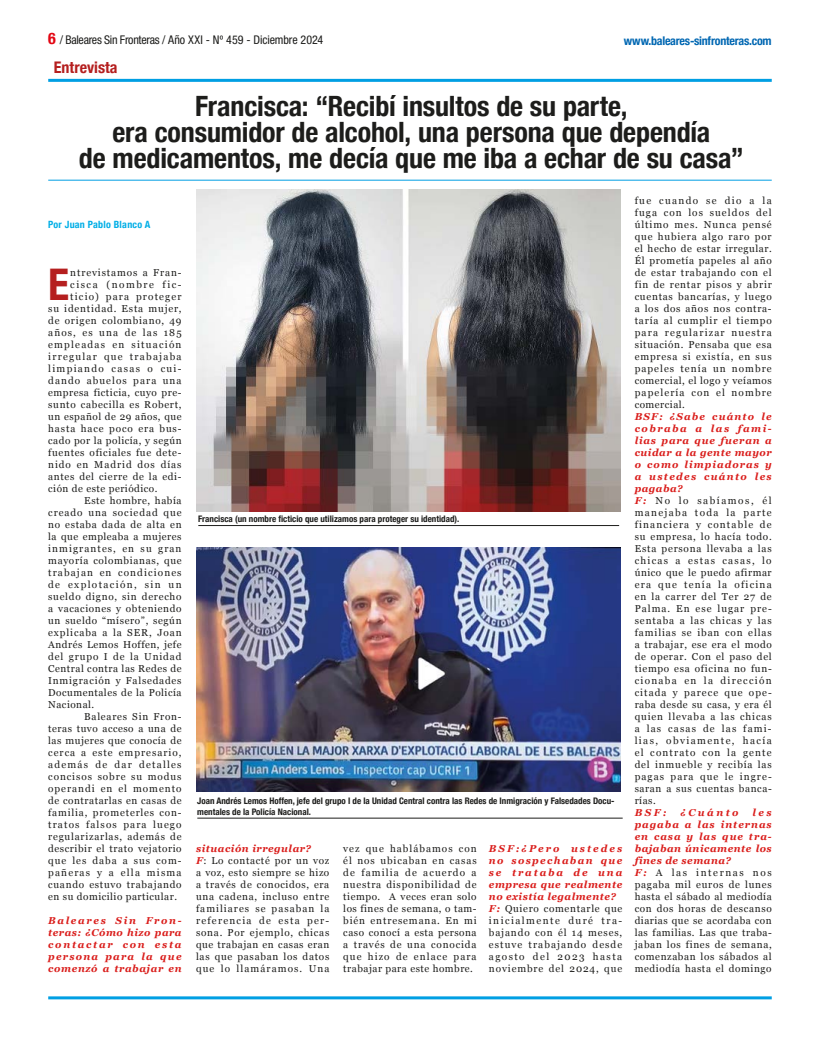
<style>
.page{position:relative;width:820px;height:1049px;background:#fff}
.page>*{position:absolute;margin:0;border:0;box-sizing:border-box;transform-origin:0 0}
.t1{font:700 condensed 43.6px "Helvetica Neue";color:#b51f1f}
.t2{font:700 condensed 28px/26px "Helvetica Neue";letter-spacing:-.005em;color:#1d1d1b;text-align:center}
.t3{font:700 condensed 16px "Helvetica Neue";color:#b51f1f}
.t4{font:condensed 12px "Helvetica Neue";letter-spacing:-.015em;color:#1d1d1b}
.t5{font:700 condensed 12px "Helvetica Neue";letter-spacing:-.02em;color:#0067b2}
.t6{font:10px/12px "Georgia";letter-spacing:.075em;color:#1d1d1b}
.t7{font:10px "Georgia";letter-spacing:.05em;color:#1d1d1b}
.t8{font:10px/12px "Georgia";letter-spacing:.105em;color:#1d1d1b}
.t9{font:italic 700 10px/12px "Georgia";letter-spacing:.12em;color:#da1e1c;text-align:justify}
.t10{font:10px "Georgia";letter-spacing:.11em;color:#1d1d1b}
.t11{font:10px "Georgia";letter-spacing:.12em;color:#1d1d1b}
.t12{font:10px "Georgia";letter-spacing:.1em;color:#1d1d1b}
.t13{font:10px "Georgia";letter-spacing:.055em;color:#1d1d1b}
.t14{font:10px "Georgia";letter-spacing:.095em;color:#1d1d1b}
.t15{font:10px "Georgia";letter-spacing:.115em;color:#1d1d1b}
.t16{font:700 condensed 10px "Helvetica Neue";letter-spacing:.025em;color:#00aee6}
.t17{font:10px "Georgia";letter-spacing:.13em;color:#1d1d1b}
.t18{font:10px "Georgia";letter-spacing:.135em;color:#1d1d1b}
.t19{font:10px "Georgia";letter-spacing:.15em;color:#1d1d1b}
.t20{font:700 condensed 9px/10.8px "Helvetica Neue";color:#1d1d1b}
.s1{font-weight:700;font-size:16px;color:#e30613}
.s2{font-weight:700;font-style:italic;color:#da1e1c}
</style>
<div class="page">
<hr style="left:48px;top:180px;width:723px;height:1px;background:#009fe3">
<hr style="left:48px;top:79px;width:723px;height:3px;background:#009fe3">
<hr style="left:48px;top:996px;width:723px;height:3px;background:#009fe3">
<img style="left:197px;top:190px;width:423px;height:321px">
<hr style="left:198px;top:525px;width:421px;height:1px;background:#1d1d1b">
<hr style="left:197px;top:818px;width:425px;height:1px;background:#1d1d1b">
<img style="left:196px;top:547px;width:424px;height:245px">
<p class="t4" style="left:48px;top:33px;width:276px"><span class="s1">6</span> / Baleares Sin Fronteras / Año XXI - Nº 459 - Diciembre 2024</p>
<p class="t5" style="left:623px;top:30px;width:149px">www.baleares-sinfronteras.com</p>
<h3 class="t3" style="left:54px;top:54px;width:65px">Entrevista</h3>
<h2 class="t2" style="left:79px;top:91px;width:666px">Francisca: “Recibí insultos de su parte,<br>era consumidor de alcohol, una persona que dependía<br>de medicamentos, me decía que me iba a echar de su casa”</h2>
<p class="t16" style="left:48px;top:216px;width:104px">Por Juan Pablo Blanco A</p>
<h1 class="t1" style="left:48px;top:248px;width:22px">E</h1>
<p class="t6" style="left:70px;top:266px;width:113px">ntrevistamos a Fran-</p>
<p class="t19" style="left:70px;top:277px;width:113px">cisca (nombre fic-</p>
<p class="t15" style="left:70px;top:289px;width:113px">ticio) para proteger</p>
<p class="t6" style="left:48px;top:302px;width:135px">su identidad. Esta mujer,</p>
<p class="t6" style="left:48px;top:314px;width:135px">de origen colombiano, 49</p>
<p class="t10" style="left:48px;top:325px;width:135px">años, es una de las 185</p>
<p class="t11" style="left:48px;top:337px;width:135px">empleadas en situación</p>
<p class="t11" style="left:48px;top:349px;width:135px">irregular que trabajaba</p>
<p class="t17" style="left:48px;top:361px;width:135px">limpiando casas o cui-</p>
<p class="t8" style="left:48px;top:374px;width:135px">dando abuelos para una</p>
<p class="t7" style="left:48px;top:385px;width:135px">empresa ficticia, cuyo pre-</p>
<p class="t6" style="left:48px;top:398px;width:135px">sunto cabecilla es Robert,</p>
<p class="t7" style="left:48px;top:409px;width:135px">un español de 29 años, que</p>
<p class="t6" style="left:48px;top:422px;width:135px">hasta hace poco era bus-</p>
<p class="t7" style="left:48px;top:433px;width:135px">cado por la policía, y según</p>
<p class="t6" style="left:48px;top:446px;width:135px">fuentes oficiales fue dete-</p>
<p class="t14" style="left:48px;top:457px;width:135px">nido en Madrid dos días</p>
<p class="t6" style="left:48px;top:470px;width:135px">antes del cierre de la edi-</p>
<p class="t7" style="left:48px;top:481px;width:111px">ción de este periódico.</p>
<p class="t13" style="left:84px;top:493px;width:99px">Este hombre, había</p>
<p class="t14" style="left:48px;top:505px;width:135px">creado una sociedad que</p>
<p class="t6" style="left:48px;top:518px;width:135px">no estaba dada de alta en</p>
<p class="t7" style="left:48px;top:529px;width:135px">la que empleaba a mujeres</p>
<p class="t8" style="left:48px;top:542px;width:135px">inmigrantes, en su gran</p>
<p class="t6" style="left:48px;top:554px;width:135px">mayoría colombianas, que</p>
<p class="t10" style="left:48px;top:565px;width:135px">trabajan en condiciones</p>
<p class="t18" style="left:48px;top:577px;width:135px">de explotación, sin un</p>
<p class="t6" style="left:48px;top:590px;width:135px">sueldo digno, sin derecho</p>
<p class="t6" style="left:48px;top:602px;width:135px">a vacaciones y obteniendo</p>
<p class="t6" style="left:48px;top:614px;width:135px">un sueldo “mísero”, según</p>
<p class="t6" style="left:48px;top:626px;width:135px">explicaba a la SER, Joan</p>
<p class="t7" style="left:48px;top:637px;width:135px">Andrés Lemos Hoffen, jefe</p>
<p class="t6" style="left:48px;top:650px;width:135px">del grupo I de la Unidad</p>
<p class="t7" style="left:48px;top:661px;width:135px">Central contra las Redes de</p>
<p class="t6" style="left:48px;top:674px;width:135px">Inmigración y Falsedades</p>
<p class="t7" style="left:48px;top:685px;width:135px">Documentales de la Policía</p>
<p class="t7" style="left:48px;top:697px;width:48px">Nacional.</p>
<p class="t6" style="left:84px;top:710px;width:99px">Baleares Sin Fron-</p>
<p class="t7" style="left:48px;top:721px;width:135px">teras tuvo acceso a una de</p>
<p class="t7" style="left:48px;top:733px;width:135px">las mujeres que conocía de</p>
<p class="t12" style="left:48px;top:745px;width:135px">cerca a este empresario,</p>
<p class="t11" style="left:48px;top:757px;width:135px">además de dar detalles</p>
<p class="t6" style="left:48px;top:770px;width:135px">concisos sobre su modus</p>
<p class="t12" style="left:48px;top:781px;width:135px">operandi en el momento</p>
<p class="t7" style="left:48px;top:793px;width:135px">de contratarlas en casas de</p>
<p class="t6" style="left:48px;top:806px;width:135px">familia, prometerles con-</p>
<p class="t10" style="left:48px;top:817px;width:135px">tratos falsos para luego</p>
<p class="t6" style="left:48px;top:830px;width:135px">regularizarlas, además de</p>
<p class="t13" style="left:48px;top:841px;width:135px">describir el trato vejatorio</p>
<p class="t12" style="left:48px;top:853px;width:135px">que les daba a sus com-</p>
<p class="t15" style="left:48px;top:865px;width:135px">pañeras y a ella misma</p>
<p class="t6" style="left:48px;top:878px;width:135px">cuando estuvo trabajando</p>
<p class="t7" style="left:48px;top:889px;width:130px">en su domicilio particular.</p>
<p class="t9" style="left:48px;top:914px;width:135px">Baleares Sin Fron&shy;teras: ¿Cómo hizo para contactar con esta persona para la que comenzó a trabajar en</p>
<p class="t20" style="left:198px;top:513px;width:262px">Francisca (un nombre ficticio que utilizamos para proteger su identidad).</p>
<p class="t20" style="left:197px;top:795px;width:418px">Joan Andrés Lemos Hoffen, jefe del grupo I de la Unidad Central contra las Redes de Inmigración y Falsedades Docu&shy;mentales de la Policía Nacional.</p>
<p class="t6" style="left:196px;top:842px;width:135px"><span class="s2">situación irregular?<br>F</span>: Lo contacté por un voz a voz, esto siempre se hizo a través de conocidos, era una cadena, incluso entre familiares se pasaban la referencia de esta per&shy;sona. Por ejemplo, chicas que trabajan en casas eran las que pasaban los datos que lo llamáramos. Una</p>
<p class="t6" style="left:343px;top:842px;width:135px;text-align:justify">vez que hablábamos con él nos ubicaban en casas de familia de acuerdo a nuestra disponibilidad de tiempo. A veces eran solo los fines de semana, o tam&shy;bién entresemana. En mi caso conocí a esta persona a través de una conocida que hizo de enlace para trabajar para este hombre.</p>
<p class="t8" style="left:488px;top:842px;width:135px"><span class="s2">BSF:¿Pero ustedes no sospechaban que se trataba de una empresa que realmente no existía legalmente?<br>F:</span> Quiero comentarle que inicialmente duré tra&shy;bajando con él 14 meses, estuve trabajando desde agosto del 2023 hasta noviembre del 2024, que</p>
<p class="t6" style="left:634px;top:194px;width:138px;text-align:justify">fue cuando se dio a la fuga con los sueldos del último mes. Nunca pensé que hubiera algo raro por el hecho de estar irregular.<br>Él prometía papeles al año de estar trabajando con el fin de rentar pisos y abrir cuentas bancarías, y luego a los dos años nos contra&shy;taría al cumplir el tiempo para regularizar nuestra situación. Pensaba que esa empresa si existía, en sus papeles tenía un nombre comercial, el logo y veíamos papelería con el nombre comercial.</p>
<p class="t6" style="left:634px;top:410px;width:138px"><span class="s2">BSF: ¿Sabe cuánto le cobraba a las fami&shy;lias para que fueran a cuidar a la gente mayor o como limpiadoras y a ustedes cuánto les pagaba?<br>F:</span> No lo sabíamos, él manejaba toda la parte financiera y contable de su empresa, lo hacía todo.<br>Esta persona llevaba a las chicas a estas casas, lo único que le puedo afirmar era que tenía la oficina en la carrer del Ter 27 de<br>Palma. En ese lugar pre&shy;sentaba a las chicas y las familias se iban con ellas a trabajar, ese era el modo de operar. Con el paso del tiempo esa oficina no fun&shy;cionaba en la dirección citada y parece que ope&shy;raba desde su casa, y era él quien llevaba a las chicas a las casas de las fami&shy;lias, obviamente, hacía el contrato con la gente del inmueble y recibía las pagas para que le ingre&shy;saran a sus cuentas banca&shy;rías.</p>
<p class="t9" style="left:634px;top:806px;width:33px">BSF:</p>
<p class="t9" style="left:680px;top:806px;width:60px">¿Cuánto</p>
<p class="t6" style="left:634px;top:806px;width:138px;text-indent:118px"><span class="s2">les pagaba a las internas en casa y las que tra&shy;bajaban únicamente los fines de semana?<br>F:</span> A las internas nos pagaba mil euros de lunes hasta el sábado al mediodía con dos horas de descanso diarias que se acordaba con las familias. Las que traba&shy;jaban los fines de semana, comenzaban los sábados al mediodía hasta el domingo</p>
</div>
